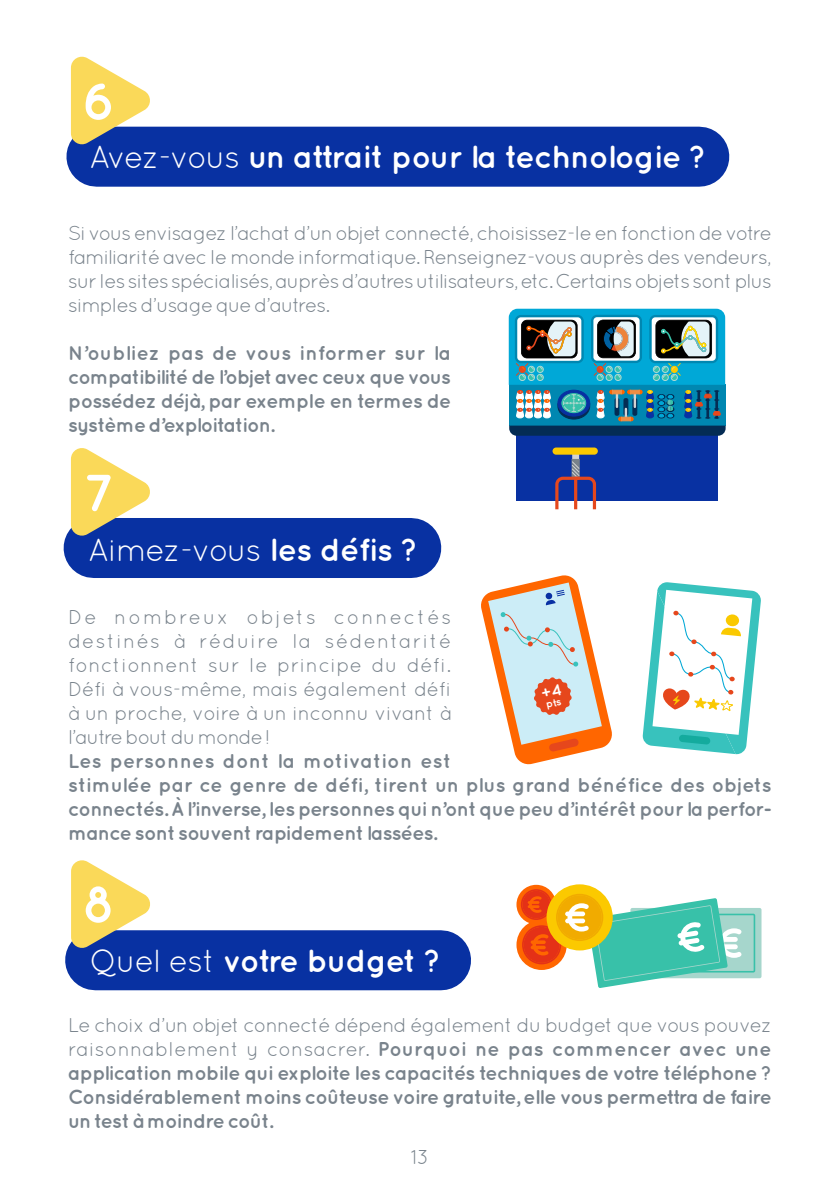
<style>
.page{position:relative;width:840px;height:1191px;background:#fff}
.page>*{position:absolute;margin:0;border:0;box-sizing:border-box;transform-origin:0 0}
.t1{font:700 52px "Quicksand";color:#fff}
.t2{font:700 32px "Quicksand";letter-spacing:-.03em;color:#fff}
.t3{font:700 32px "Quicksand";letter-spacing:-.05em;color:#fff}
.t4{font:32px "Quicksand";letter-spacing:-.03em;color:#fff}
.t5{font:700 20px/24px "Quicksand";letter-spacing:-.035em;color:#79838c;text-align:justify}
.t6{font:20px/24px "Quicksand";letter-spacing:-.045em;color:#79838c;text-align:justify}
.s1{font-weight:400}
.s2{font-weight:700}
</style>
<div class="page">
<div style="left:95px;top:930px;width:346px;height:60px;background:#0831a2"></div>
<svg style="left:71px;top:860px;width:81px;height:90px"></svg>
<div style="left:96px;top:127px;width:603px;height:60px;background:#0831a2"></div>
<svg style="left:71px;top:56px;width:81px;height:91px"></svg>
<div style="left:94px;top:518px;width:317px;height:60px;background:#0831a2"></div>
<svg style="left:71px;top:448px;width:79px;height:90px"></svg>
<div style="left:516px;top:415px;width:201px;height:85px;background:#0831a2"></div>
<div style="left:572px;top:454px;width:7px;height:6px;background:#d3d3d3;border:2px solid #d3d3d3"></div>
<div style="left:552px;top:447px;width:45px;height:8px;background:#fbc900;border-radius:4px"></div>
<div style="left:571px;top:459px;width:8px;height:20px;background:#78828a;border:2px solid #78828a"></div>
<svg style="left:553px;top:461px;width:44px;height:49px"></svg>
<svg style="left:508px;top:309px;width:217px;height:127px;background:#3989a1"></svg>
<svg style="left:631px;top:908px;width:129px;height:69px"></svg>
<div style="left:630px;top:908px;width:131px;height:70px;border:2px solid #a6d6cc"></div>
<div style="left:637px;top:914px;width:117px;height:57px;background:#a6d6cc"></div>
<div style="left:636px;top:913px;width:118px;height:59px;border:2px solid #38c1a9"></div>
<svg style="left:516px;top:884px;width:225px;height:104px"></svg>
<svg style="left:642px;top:582px;width:119px;height:172px"></svg>
<svg style="left:481px;top:575px;width:131px;height:190px"></svg>
<h1 class="t1" style="left:82px;top:70px;width:35px">6</h1>
<h2 class="t2" style="left:89px;top:138px;width:618px"><span class="s1">Avez-vous</span> un attrait pour la technologie ?</h2>
<p class="t6" style="left:68px;top:221px;width:705px">Si vous envisagez l’achat d’un objet connecté, choisissez-le en fonction de votre familiarité avec le monde informatique. Renseignez-vous auprès des vendeurs, sur les sites spécialisés, auprès d’autres utilisateurs, etc. Certains objets sont plus simples d’usage que d’autres.</p>
<p class="t5" style="left:68px;top:340px;width:384px">N’oubliez pas de vous informer sur la compatibilité de l’objet avec ceux que vous possédez déjà, par exemple en termes de système d’exploitation.</p>
<h1 class="t1" style="left:84px;top:462px;width:32px">7</h1>
<h2 class="t4" style="left:88px;top:531px;width:331px">Aimez-vous <span class="s2">les défis ?</span></h2>
<p class="t6" style="left:68px;top:605px;width:384px">De nombreux objets connectés destinés à réduire la sédentarité fonctionnent sur le principe du défi.<br>Défi à vous-même, mais également défi à un proche, voire à un inconnu vivant à l’autre bout du monde !</p>
<p class="t5" style="left:68px;top:748px;width:704px;text-align:left">Les personnes dont la motivation est<br>stimulée par ce genre de défi, tirent un plus grand bénéfice des objets connectés. À l’inverse, les personnes qui n’ont que peu d’intérêt pour la perfor&shy;mance sont souvent rapidement lassées.</p>
<h1 class="t1" style="left:83px;top:873px;width:34px">8</h1>
<h2 class="t3" style="left:90px;top:941px;width:352px"><span class="s1">Quel est</span> votre budget ?</h2>
<p class="t5" style="left:68px;top:1012px;width:705px"><span class="s1">Le choix d’un objet connecté dépend également du budget que vous pouvez raisonnablement y consacrer.</span> Pourquoi ne pas commencer avec une application mobile qui exploite les capacités techniques de votre téléphone ?<br>Considérablement moins coûteuse voire gratuite, elle vous permettra de faire un test à moindre coût.</p>
<p class="t6" style="left:410px;top:1144px;width:20px">13</p>
</div>
